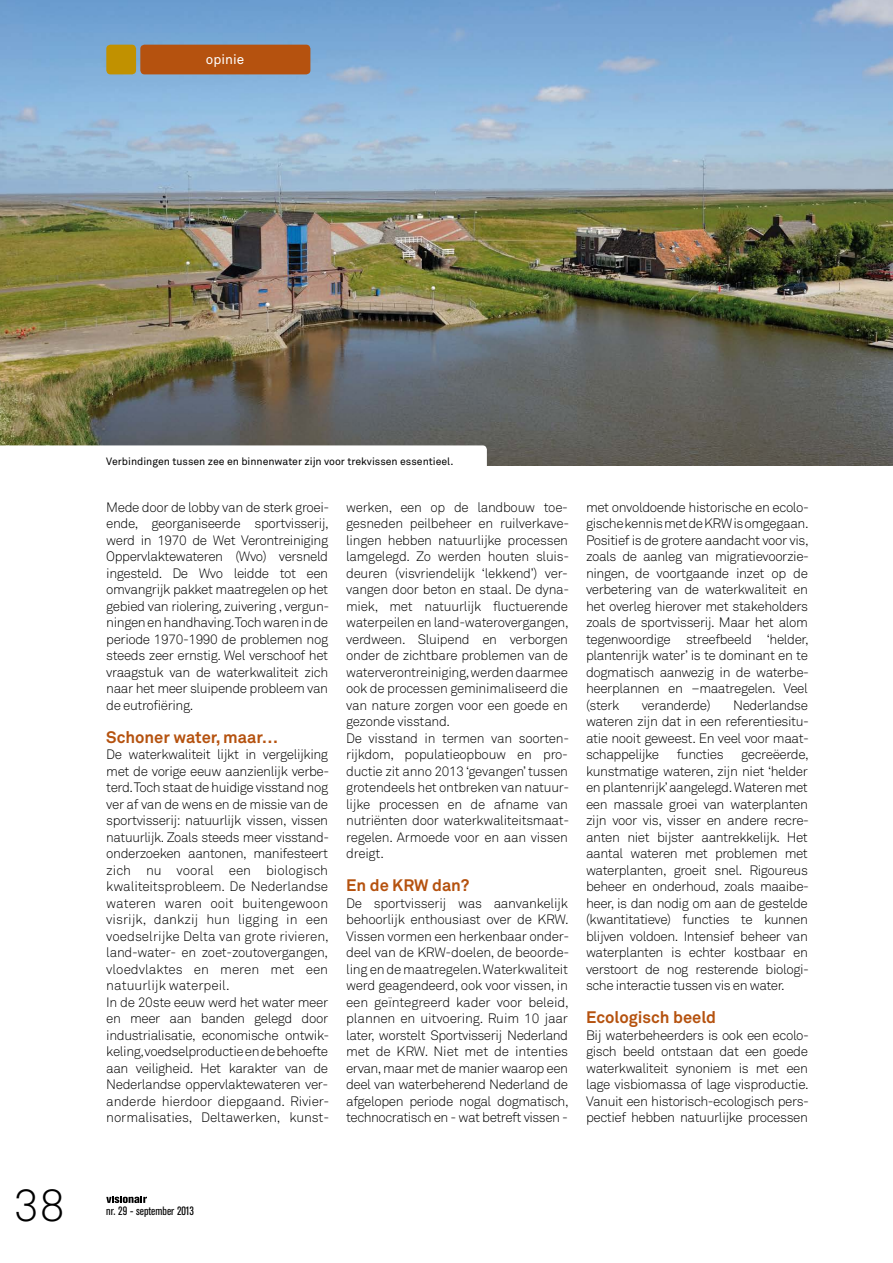
<style>
.page{position:relative;width:893px;height:1263px;background:#fff}
.page>*{position:absolute;margin:0;border:0;box-sizing:border-box;transform-origin:0 0}
.t1{font:300 45px "Akkurat";color:#000}
.t2{font:700 16.5px "Akkurat";color:#b5520f}
.t3{font:300 13.5px/16.5px "Akkurat";letter-spacing:-.03em;color:#000;text-align:justify}
.t4{font:13.5px "Akkurat";color:#fff}
.t5{font:12px "Akzidenz Grotesk Condensed BQ";color:#000}
.t6{font:10.5px "Akkurat";color:#000}
</style>
<div class="page">
<svg style="left:106px;top:1197px;width:41px;height:6px"></svg>
<img style="left:0;top:0;width:893px;height:466px">
<svg style="left:0;top:445px;width:487px;height:21px"></svg>
<div style="left:140px;top:45px;width:170px;height:29px;background:#b5520f;border-radius:4px"></div>
<div style="left:106px;top:45px;width:30px;height:29px;background:#c19100;border-radius:4px"></div>
<p class="t4" style="left:206px;top:52px;width:40px">opinie</p>
<h1 class="t1" style="left:14px;top:1179px;width:53px">38</h1>
<p class="t6" style="left:106px;top:455px;width:349px">Verbindingen tussen zee en binnenwater zijn voor trekvissen essentieel.</p>
<p class="t3" style="left:106px;top:499px;width:225px">Mede door de lobby van de sterk groei&shy;ende, georganiseerde sportvisserij, werd in 1970 de Wet Verontreiniging Oppervlaktewateren (Wvo) versneld ingesteld. De Wvo leidde tot een omvangrijk pakket maatregelen op het gebied van riolering, zuivering , vergun&shy;ningen en handhaving. Toch waren in de periode 1970-1990 de problemen nog steeds zeer ernstig. Wel verschoof het vraagstuk van de waterkwaliteit zich naar het meer sluipende probleem van de eutrofiëring.</p>
<p class="t2" style="left:106px;top:726px;width:173px">Schoner water, maar…</p>
<p class="t3" style="left:106px;top:746px;width:225px;text-align:left">De waterkwaliteit lijkt in vergelijking met de vorige eeuw aanzienlijk verbe&shy;terd. Toch staat de huidige visstand nog ver af van de wens en de missie van de sportvisserij: natuurlijk vissen, vissen natuurlijk. Zoals steeds meer visstand&shy;onderzoeken aantonen, manifesteert zich nu vooral een biologisch kwaliteitsprobleem. De Nederlandse wateren waren ooit buitengewoon visrijk, dankzij hun ligging in een voedselrijke Delta van grote rivieren, land-water- en zoet-zoutovergangen, vloedvlaktes en meren met een natuurlijk waterpeil.<br>In de 20ste eeuw werd het water meer en meer aan banden gelegd door industrialisatie, economische ontwik&shy;keling, voedselproductie en de behoefte aan veiligheid. Het karakter van de Nederlandse oppervlaktewateren ver&shy;anderde hierdoor diepgaand. Rivier&shy;normalisaties, Deltawerken, kunst-</p>
<p class="t3" style="left:346px;top:499px;width:224px;text-align:left">werken, een op de landbouw toe&shy;gesneden peilbeheer en ruilverkave&shy;lingen hebben natuurlijke processen lamgelegd. Zo werden houten sluis&shy;deuren (visvriendelijk ‘lekkend’) ver&shy;vangen door beton en staal. De dyna&shy;miek, met natuurlijk fluctuerende waterpeilen en land-waterovergangen, verdween. Sluipend en verborgen onder de zichtbare problemen van de waterverontreiniging, werden daarmee ook de processen geminimaliseerd die van nature zorgen voor een goede en gezonde visstand.<br>De visstand in termen van soorten&shy;rijkdom, populatieopbouw en pro&shy;ductie zit anno 2013 ‘gevangen’ tussen grotendeels het ontbreken van natuur&shy;lijke processen en de afname van nutriënten door waterkwaliteitsmaat&shy;regelen. Armoede voor en aan vissen dreigt.</p>
<p class="t2" style="left:346px;top:875px;width:125px">En de KRW dan?</p>
<p class="t3" style="left:346px;top:895px;width:225px">De sportvisserij was aanvankelijk behoorlijk enthousiast over de KRW.<br>Vissen vormen een herkenbaar onder&shy;deel van de KRW-doelen, de beoorde&shy;ling en de maatregelen. Waterkwaliteit werd geagendeerd, ook voor vissen, in een geïntegreerd kader voor beleid, plannen en uitvoering. Ruim 10 jaar later, worstelt Sportvisserij Nederland met de KRW. Niet met de intenties ervan, maar met de manier waarop een deel van waterbeherend Nederland de afgelopen periode nogal dogmatisch, technocratisch en - wat betreft vissen -</p>
<p class="t3" style="left:586px;top:499px;width:225px">met onvoldoende historische en ecolo&shy;gische kennis met de KRW is omgegaan.<br>Positief is de grotere aandacht voor vis, zoals de aanleg van migratievoorzie&shy;ningen, de voortgaande inzet op de verbetering van de waterkwaliteit en het overleg hierover met stakeholders zoals de sportvisserij. Maar het alom tegenwoordige streefbeeld ‘helder, plantenrijk water’ is te dominant en te dogmatisch aanwezig in de waterbe&shy;heerplannen en –maatregelen. Veel (sterk</p>
<p class="t3" style="left:642px;top:697px;width:71px">veranderde)</p>
<p class="t3" style="left:586px;top:697px;width:225px;text-indent:147px">Nederlandse wateren zijn dat in een referentiesitu&shy;atie nooit geweest. En veel voor maat&shy;schappelijke</p>
<p class="t3" style="left:677px;top:746px;width:49px">functies</p>
<p class="t3" style="left:586px;top:746px;width:225px;text-indent:155px">gecreëerde, kunstmatige wateren, zijn niet ‘helder en plantenrijk’ aangelegd. Wateren met een massale groei van waterplanten zijn voor vis, visser en andere recre&shy;anten niet bijster aantrekkelijk. Het aantal wateren met problemen met waterplanten, groeit snel. Rigoureus beheer en onderhoud, zoals maaibe&shy;heer, is dan nodig om aan de gestelde (kwantitatieve) functies te kunnen blijven voldoen. Intensief beheer van waterplanten is echter kostbaar en verstoort de nog resterende biologi&shy;sche interactie tussen vis en water.</p>
<p class="t2" style="left:586px;top:1007px;width:132px">Ecologisch beeld</p>
<p class="t3" style="left:586px;top:1027px;width:225px;text-align:left">Bij waterbeheerders is ook een ecolo&shy;gisch beeld ontstaan dat een goede waterkwaliteit synoniem is met een lage visbiomassa of lage visproductie.<br>Vanuit een historisch-ecologisch pers&shy;pectief hebben natuurlijke processen</p>
<p class="t5" style="left:106px;top:1204px;width:89px">nr. 29 - september 2013</p>
</div>
